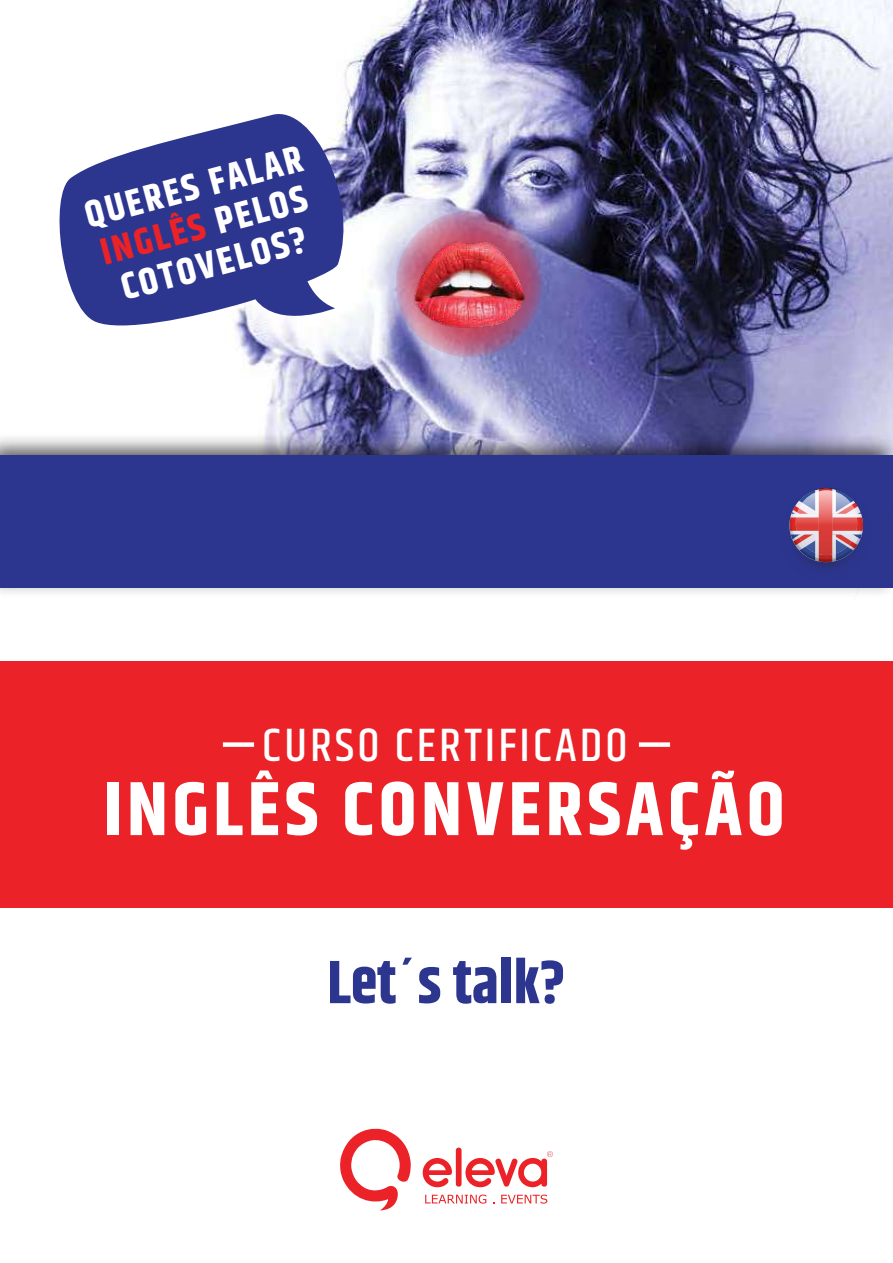
<style>
.page{position:relative;width:893px;height:1263px;background:#fff}
.page>*{position:absolute;margin:0;border:0;box-sizing:border-box;transform-origin:0 0}
.t1{font:700 76.35px "Khand";letter-spacing:.065em;color:#fff}
.t2{font:700 60.9px "Khand";color:#2d368f}
.t3{font:500 47.55px "Khand";letter-spacing:.065em;color:#fff}
.t4{font:700 37.95px/39.8px "Khand";color:#fff}
.s1{color:#eb2227}
</style>
<div class="page">
<svg style="left:340px;top:1128px;width:71px;height:82px"></svg>
<svg style="left:425px;top:1194px;width:61px;height:9px"></svg>
<svg style="left:501px;top:1194px;width:46px;height:9px"></svg>
<svg style="left:423px;top:1147px;width:130px;height:40px"></svg>
<img style="left:237px;top:0;width:656px;height:426px">
<img style="left:396px;top:211px;width:146px;height:146px">
<img style="left:0;top:426px;width:893px;height:167px">
<div style="left:0;top:455px;width:893px;height:132px;background:#2d368f"></div>
<svg style="left:759px;top:488px;width:134px;height:112px"></svg>
<svg style="left:796px;top:490px;width:61px;height:65px;background:#d58e95"></svg>
<svg style="left:59px;top:104px;width:300px;height:228px;fill:#2d368f"></svg>
<img style="left:410px;top:238px;width:118px;height:92px">
<div style="left:0;top:662px;width:893px;height:246px;background:#eb2227"></div>
<div style="left:639px;top:742px;width:31px;height:5px;background:#fff"></div>
<div style="left:223px;top:742px;width:31px;height:5px;background:#fff"></div>
<p class="t4" style="left:81px;top:198px;width:225px;rotate:-15deg">QUERES FALAR<br><span class="s1">INGLÊS</span> PELOS<br>COTOVELOS?</p>
<p class="t3" style="left:262px;top:716px;width:367px">CURSO CERTIFICADO</p>
<h1 class="t1" style="left:104px;top:755px;width:682px">INGLÊS CONVERSAÇÃO</h1>
<h2 class="t2" style="left:327px;top:939px;width:240px">Let´s talk?</h2>
</div>
